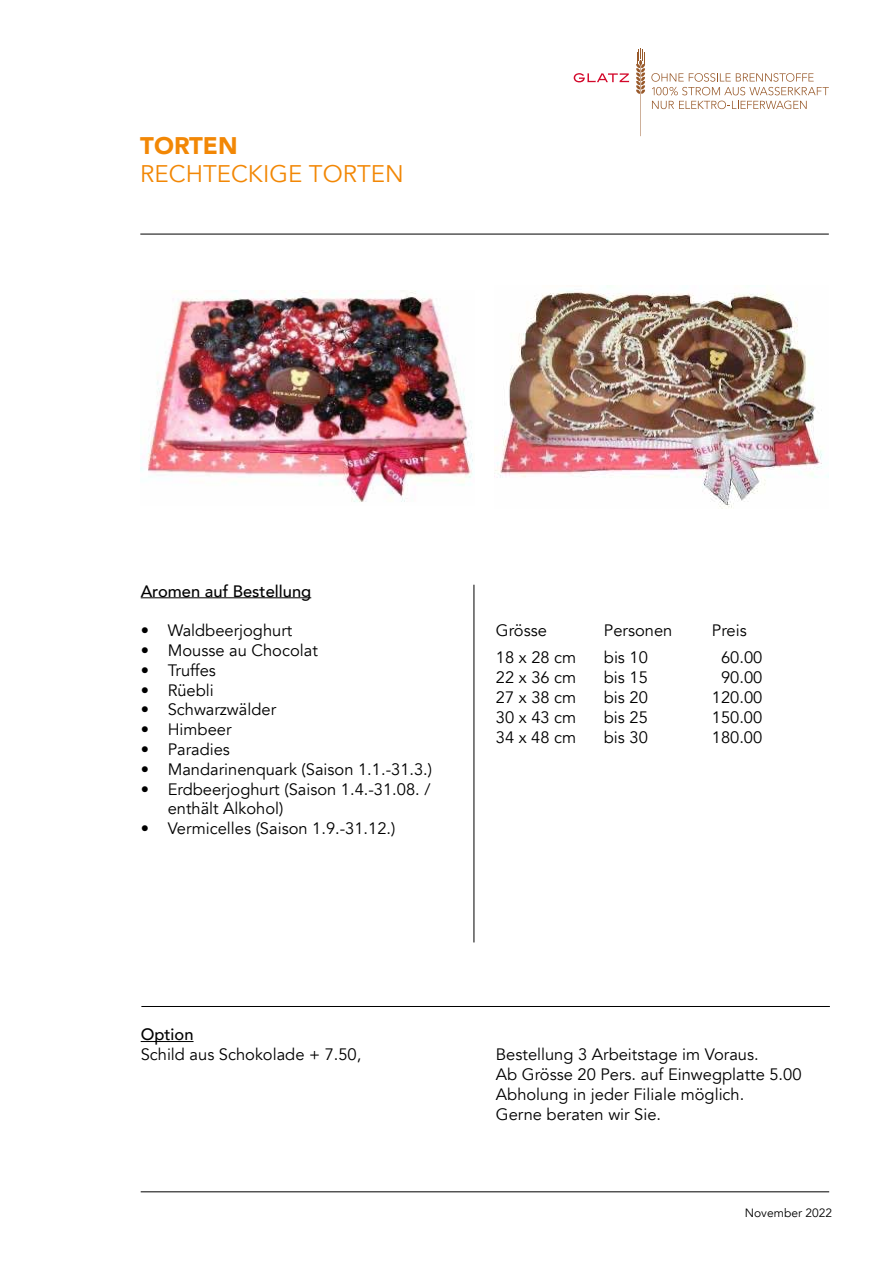
<style>
.page{position:relative;width:893px;height:1263px;background:#fff}
.page>*{position:absolute;margin:0;border:0;box-sizing:border-box;transform-origin:0 0}
.t1{font:24px "Avenir";color:#f28705}
.t2{font:900 24px "Avenir";color:#f28705}
.t3{font:16.5px/19.8px "Avenir";color:#000}
.t4{font:500 16.5px "Avenir";color:#000}
.t5{font:12px "Avenir";color:#000}
</style>
<div class="page">
<img style="left:140px;top:291px;width:333px;height:211px">
<img style="left:494px;top:292px;width:335px;height:216px">
<hr style="left:141px;top:1041px;width:53px;height:1px;background:#000">
<hr style="left:141px;top:597px;width:170px;height:1px;background:#000">
<hr style="left:140px;top:234px;width:689px;height:1px;background:#000">
<hr style="left:141px;top:1191px;width:688px;height:1px;background:#000">
<hr style="left:141px;top:1006px;width:689px;height:1px;background:#000">
<hr style="left:474px;top:585px;width:1px;height:357px;background:#000">
<svg style="left:651px;top:73px;width:178px;height:36px"></svg>
<svg style="left:574px;top:73px;width:55px;height:9px"></svg>
<svg style="left:636px;top:48px;width:9px;height:88px"></svg>
<h1 class="t2" style="left:140px;top:125px;width:99px">TORTEN</h1>
<h1 class="t1" style="left:140px;top:160px;width:265px">RECHTECKIGE TORTEN</h1>
<p class="t4" style="left:141px;top:576px;width:172px">Aromen auf Bestellung</p>
<p class="t3" style="left:141px;top:621px;width:153px">• Waldbeerjoghurt</p>
<p class="t3" style="left:141px;top:641px;width:179px">• Mousse au Chocolat</p>
<p class="t3" style="left:141px;top:660px;width:77px">• Truffes</p>
<p class="t3" style="left:141px;top:680px;width:75px">• Rüebli</p>
<p class="t3" style="left:141px;top:700px;width:137px">• Schwarzwälder</p>
<p class="t3" style="left:141px;top:720px;width:92px">• Himbeer</p>
<p class="t3" style="left:141px;top:740px;width:91px">• Paradies</p>
<p class="t3" style="left:141px;top:759px;width:293px">• Mandarinenquark (Saison 1.1.-31.3.)</p>
<p class="t3" style="left:168px;top:779px;width:264px;text-indent:-27px">• Erdbeerjoghurt (Saison 1.4.-31.08. / enthält Alkohol)</p>
<p class="t3" style="left:141px;top:819px;width:256px">• Vermicelles (Saison 1.9.-31.12.)</p>
<p class="t3" style="left:496px;top:621px;width:53px">Grösse</p>
<p class="t3" style="left:604px;top:621px;width:70px">Personen</p>
<p class="t3" style="left:712px;top:621px;width:36px">Preis</p>
<p class="t3" style="left:496px;top:648px;width:82px">18 x 28 cm</p>
<p class="t3" style="left:604px;top:648px;width:46px">bis 10</p>
<p class="t3" style="left:721px;top:648px;width:43px">60.00</p>
<p class="t3" style="left:496px;top:668px;width:82px">22 x 36 cm</p>
<p class="t3" style="left:604px;top:668px;width:46px">bis 15</p>
<p class="t3" style="left:721px;top:668px;width:43px">90.00</p>
<p class="t3" style="left:496px;top:688px;width:82px">27 x 38 cm</p>
<p class="t3" style="left:604px;top:688px;width:46px">bis 20</p>
<p class="t3" style="left:712px;top:688px;width:52px">120.00</p>
<p class="t3" style="left:496px;top:708px;width:82px">30 x 43 cm</p>
<p class="t3" style="left:604px;top:708px;width:46px">bis 25</p>
<p class="t3" style="left:712px;top:708px;width:52px">150.00</p>
<p class="t3" style="left:496px;top:727px;width:82px">34 x 48 cm</p>
<p class="t3" style="left:604px;top:727px;width:46px">bis 30</p>
<p class="t3" style="left:712px;top:727px;width:52px">180.00</p>
<p class="t4" style="left:141px;top:1020px;width:54px">Option</p>
<p class="t3" style="left:141px;top:1045px;width:222px">Schild aus Schokolade + 7.50,</p>
<p class="t3" style="left:496px;top:1045px;width:307px">Bestellung 3 Arbeitstage im Voraus.<br>Ab Grösse 20 Pers. auf Einwegplatte 5.00<br>Abholung in jeder Filiale möglich.<br>Gerne beraten wir Sie.</p>
<p class="t5" style="left:745px;top:1205px;width:89px">November 2022</p>
</div>
